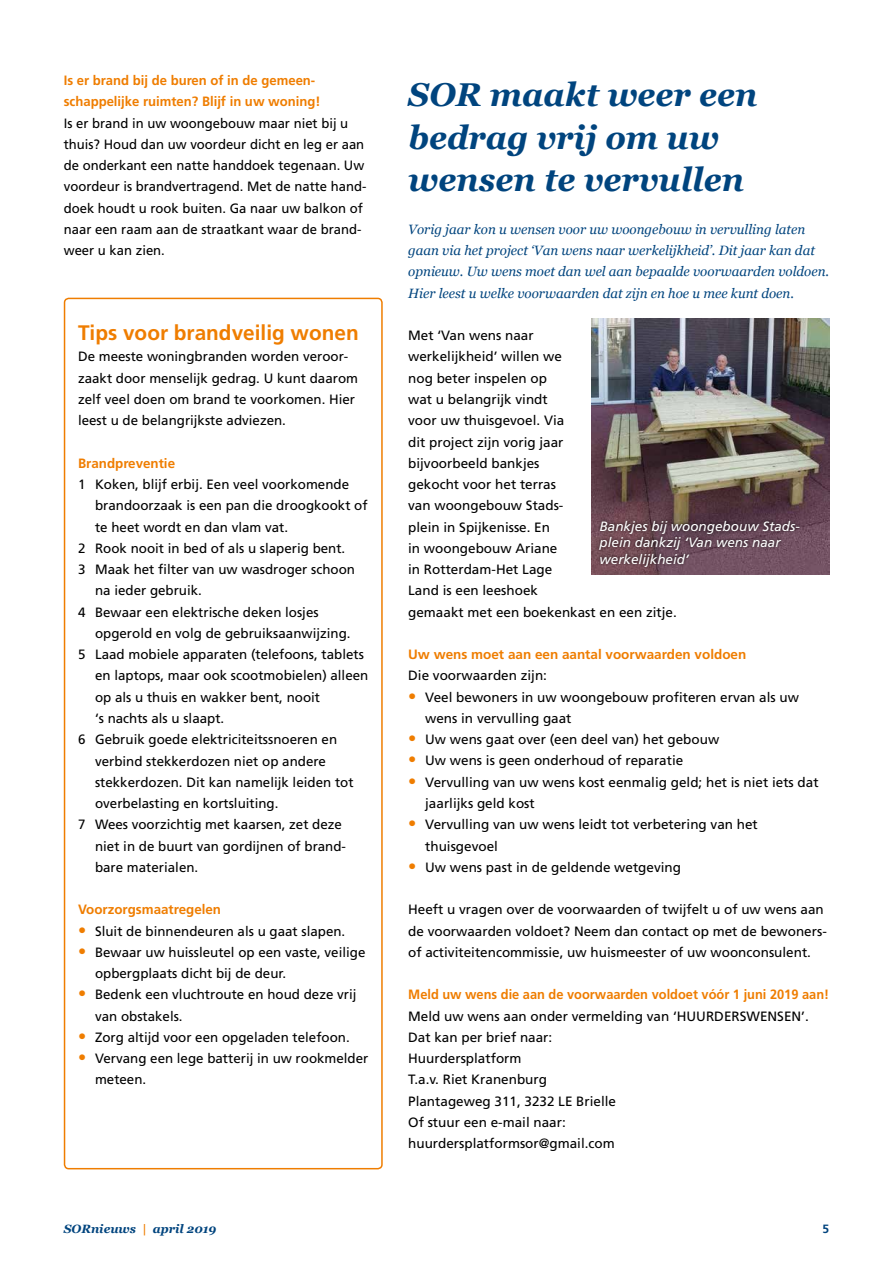
<style>
.page{position:relative;width:893px;height:1263px;background:#fff}
.page>*{position:absolute;margin:0;border:0;box-sizing:border-box;transform-origin:0 0}
.t1{font:italic 700 33px/42.5px "Georgia";color:#00447e}
.t2{font:700 21px "Frutiger LT Std";color:#ef7d00}
.t3{font:13.5px/21.3px "Frutiger LT Std";color:#000}
.t4{font:italic 13.5px/21.3px "Georgia";color:#00447e}
.t5{font:700 13.5px/21.3px "Frutiger LT Std";color:#ef7d00}
.t6{font:italic 13.5px/16.5px "Frutiger LT Std";color:#fff}
.t7{font:700 13.5px "Frutiger LT Std";color:#ef7d00;scale:.95 1}
.t8{font:italic 700 12px "Georgia";color:#00447e}
.t9{font:700 12px "Frutiger LT Std";color:#00447e}
.s1{font-size:16.5px;color:#ef7d00}
.s2{color:#ef7d00}
</style>
<div class="page">
<div style="left:64px;top:298px;width:319px;height:871px;border:2px solid #ef7d00;border-radius:4px"></div>
<img style="left:591px;top:319px;width:238px;height:255px">
<div style="left:596px;top:517px;width:207px;height:53px;background:#000;opacity:.75"></div>
<p class="t5" style="left:64px;top:70px;width:258px">Is er brand bij de buren of in de gemeen&shy;schappelijke ruimten? Blijf in uw woning!</p>
<p class="t3" style="left:64px;top:112px;width:304px">Is er brand in uw woongebouw maar niet bij u thuis? Houd dan uw voordeur dicht en leg er aan de onderkant een natte handdoek tegenaan. Uw voordeur is brandvertragend. Met de natte hand&shy;doek houdt u rook buiten. Ga naar uw balkon of naar een raam aan de straatkant waar de brand&shy;weer u kan zien.</p>
<h2 class="t2" style="left:78px;top:321px;width:282px">Tips voor brandveilig wonen</h2>
<p class="t3" style="left:78px;top:346px;width:282px">De meeste woningbranden worden veroor&shy;zaakt door menselijk gedrag. U kunt daarom zelf veel doen om brand te voorkomen. Hier leest u de belangrijkste adviezen.</p>
<p class="t5" style="left:78px;top:452px;width:99px">Brandpreventie</p>
<p class="t3" style="left:78px;top:474px;width:273px">1 Koken, blijf erbij. Een veel voorkomende</p>
<p class="t3" style="left:95px;top:495px;width:274px">brandoorzaak is een pan die droogkookt of</p>
<p class="t3" style="left:95px;top:516px;width:195px">te heet wordt en dan vlam vat.</p>
<p class="t3" style="left:78px;top:538px;width:269px">2 Rook nooit in bed of als u slaperig bent.</p>
<p class="t3" style="left:78px;top:559px;width:278px">3 Maak het filter van uw wasdroger schoon</p>
<p class="t3" style="left:95px;top:580px;width:108px">na ieder gebruik.</p>
<p class="t3" style="left:78px;top:601px;width:242px">4 Bewaar een elektrische deken losjes</p>
<p class="t3" style="left:95px;top:623px;width:257px">opgerold en volg de gebruiksaanwijzing.</p>
<p class="t3" style="left:78px;top:644px;width:287px">5 Laad mobiele apparaten (telefoons, tablets</p>
<p class="t3" style="left:95px;top:665px;width:275px">en laptops, maar ook scootmobielen) alleen</p>
<p class="t3" style="left:95px;top:686px;width:227px">op als u thuis en wakker bent, nooit</p>
<p class="t3" style="left:95px;top:708px;width:131px">‘s nachts als u slaapt.</p>
<p class="t3" style="left:78px;top:729px;width:261px">6 Gebruik goede elektriciteitssnoeren en</p>
<p class="t3" style="left:95px;top:750px;width:232px">verbind stekkerdozen niet op andere</p>
<p class="t3" style="left:95px;top:771px;width:260px">stekkerdozen. Dit kan namelijk leiden tot</p>
<p class="t3" style="left:95px;top:793px;width:185px">overbelasting en kortsluiting.</p>
<p class="t3" style="left:78px;top:814px;width:265px">7 Wees voorzichtig met kaarsen, zet deze</p>
<p class="t3" style="left:95px;top:835px;width:252px">niet in de buurt van gordijnen of brand-</p>
<p class="t3" style="left:95px;top:856px;width:105px">bare materialen.</p>
<p class="t5" style="left:78px;top:899px;width:145px">Voorzorgsmaatregelen</p>
<p class="t3" style="left:78px;top:920px;width:269px"><span class="s1">•</span> Sluit de binnendeuren als u gaat slapen.</p>
<p class="t3" style="left:95px;top:941px;width:272px;text-indent:-17px"><span class="s1">•</span> Bewaar uw huissleutel op een vaste, veilige opbergplaats dicht bij de deur.</p>
<p class="t3" style="left:95px;top:984px;width:263px;text-indent:-17px"><span class="s1">•</span> Bedenk een vluchtroute en houd deze vrij van obstakels.</p>
<p class="t3" style="left:78px;top:1026px;width:273px"><span class="s1">•</span> Zorg altijd voor een opgeladen telefoon.</p>
<p class="t3" style="left:95px;top:1048px;width:275px;text-indent:-17px"><span class="s1">•</span> Vervang een lege batterij in uw rookmelder meteen.</p>
<h1 class="t1" style="left:408px;top:72px;width:351px">SOR maakt weer een bedrag vrij om uw wensen te vervullen</h1>
<p class="t4" style="left:408px;top:218px;width:422px">Vorig jaar kon u wensen voor uw woongebouw in vervulling laten gaan via het project ‘Van wens naar werkelijkheid’. Dit jaar kan dat opnieuw. Uw wens moet dan wel aan bepaalde voorwaarden voldoen.<br>Hier leest u welke voorwaarden dat zijn en hoe u mee kunt doen.</p>
<p class="t3" style="left:408px;top:325px;width:270px">Met ‘Van wens naar<br>werkelijkheid’ willen we<br>nog beter inspelen op<br>wat u belangrijk vindt<br>voor uw thuisgevoel. Via<br>dit project zijn vorig jaar<br>bijvoorbeeld bankjes<br>gekocht voor het terras<br>van woongebouw Stads-<br>plein in Spijkenisse. En<br>in woongebouw Ariane<br>in Rotterdam-Het Lage<br>Land is een leeshoek<br>gemaakt met een boekenkast en een zitje.</p>
<p class="t5" style="left:408px;top:644px;width:340px">Uw wens moet aan een aantal voorwaarden voldoen</p>
<p class="t3" style="left:408px;top:665px;width:140px">Die voorwaarden zijn:</p>
<p class="t3" style="left:425px;top:686px;width:375px;text-indent:-17px"><span class="s1">•</span> Veel bewoners in uw woongebouw profiteren ervan als uw wens in vervulling gaat</p>
<p class="t3" style="left:408px;top:729px;width:313px"><span class="s1">•</span> Uw wens gaat over (een deel van) het gebouw</p>
<p class="t3" style="left:408px;top:750px;width:277px"><span class="s1">•</span> Uw wens is geen onderhoud of reparatie</p>
<p class="t3" style="left:425px;top:771px;width:395px;text-indent:-17px"><span class="s1">•</span> Vervulling van uw wens kost eenmalig geld; het is niet iets dat jaarlijks geld kost</p>
<p class="t3" style="left:425px;top:814px;width:334px;text-indent:-17px"><span class="s1">•</span> Vervulling van uw wens leidt tot verbetering van het thuisgevoel</p>
<p class="t3" style="left:408px;top:856px;width:274px"><span class="s1">•</span> Uw wens past in de geldende wetgeving</p>
<p class="t3" style="left:408px;top:899px;width:419px">Heeft u vragen over de voorwaarden of twijfelt u of uw wens aan de voorwaarden voldoet? Neem dan contact op met de bewoners&shy;of activiteitencommissie, uw huismeester of uw woonconsulent.</p>
<p class="t7" style="left:408px;top:987px;width:445px">Meld uw wens die aan de voorwaarden voldoet vóór 1 juni 2019 aan!</p>
<p class="t3" style="left:408px;top:1005px;width:402px">Meld uw wens aan onder vermelding van ‘HUURDERSWENSEN’.<br>Dat kan per brief naar:<br>Huurdersplatform<br>T.a.v. Riet Kranenburg<br>Plantageweg 311, 3232 LE Brielle<br>Of stuur een e-mail naar:<br>huurdersplatformsor@gmail.com</p>
<p class="t6" style="left:600px;top:518px;width:202px">Bankjes bij woongebouw Stads&shy;plein dankzij ‘Van wens naar werkelijkheid’</p>
<p class="t8" style="left:64px;top:1220px;width:154px">SORnieuws <span class="s2">|</span> april 2019</p>
<p class="t9" style="left:822px;top:1222px;width:8px">5</p>
</div>
